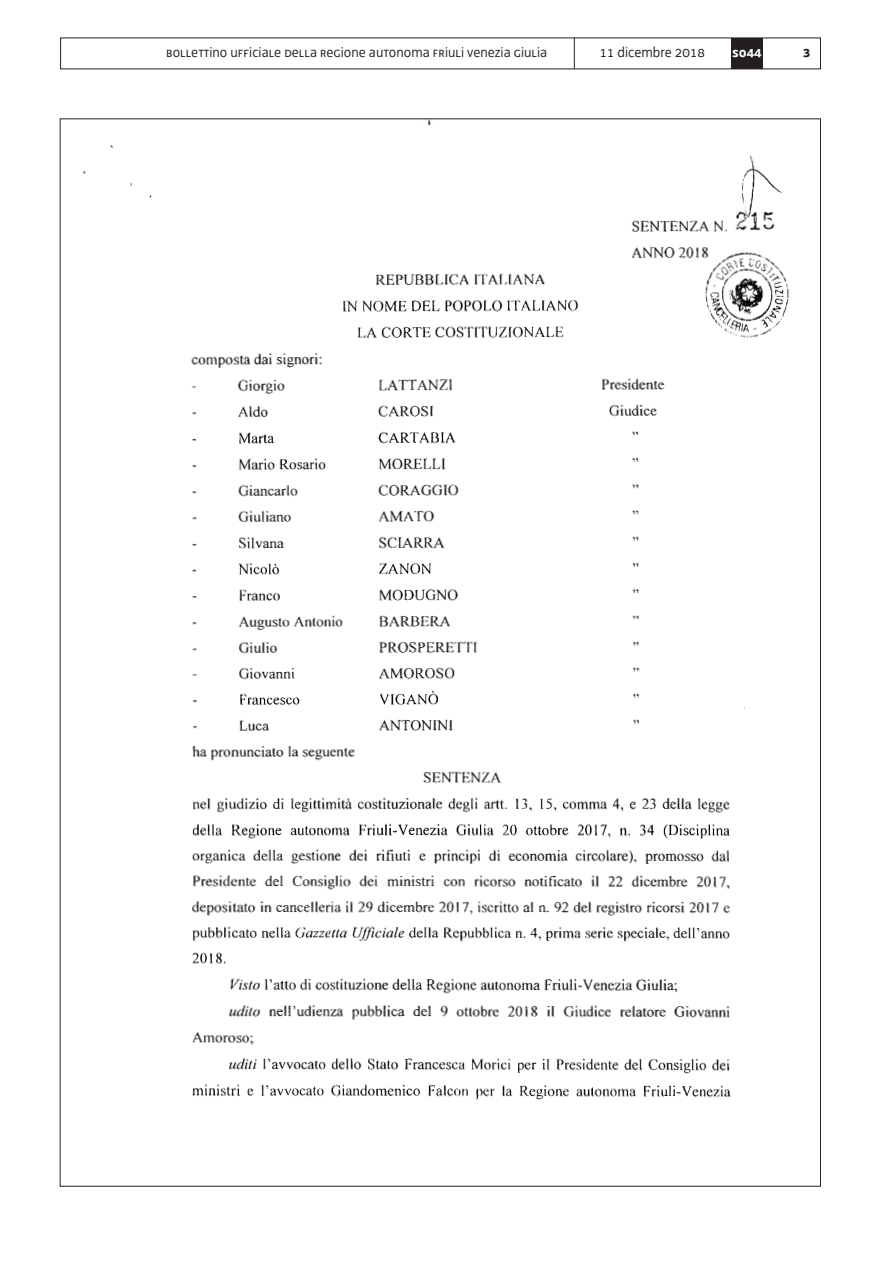
<style>
.page{position:relative;width:893px;height:1263px;background:#fff}
.page>*{position:absolute;margin:0;border:0;box-sizing:border-box;transform-origin:0 0}
.t1{font:15px "Decima UNI";color:#231f20}
.t2{font:15px "Decima WE";color:#231f20}
.t3{font:700 15px "Decima WE";color:#fff}
.t4{font:700 15px "Decima WE";color:#231f20}
</style>
<div class="page">
<div style="left:731px;top:38px;width:32px;height:31px;background:#231f20"></div>
<hr style="left:574px;top:38px;width:1px;height:31px;background:#231f20">
<img style="left:83px;top:121px;width:707px;height:979px">
<p class="t1" style="left:166px;top:43px;width:382px">bollettino ufficiale della regione autonoma friuli venezia giulia</p>
<p class="t2" style="left:599px;top:43px;width:107px">11 dicembre 2018</p>
<p class="t3" style="left:732px;top:43px;width:31px">so44</p>
<p class="t4" style="left:803px;top:43px;width:9px">3</p>
</div>
